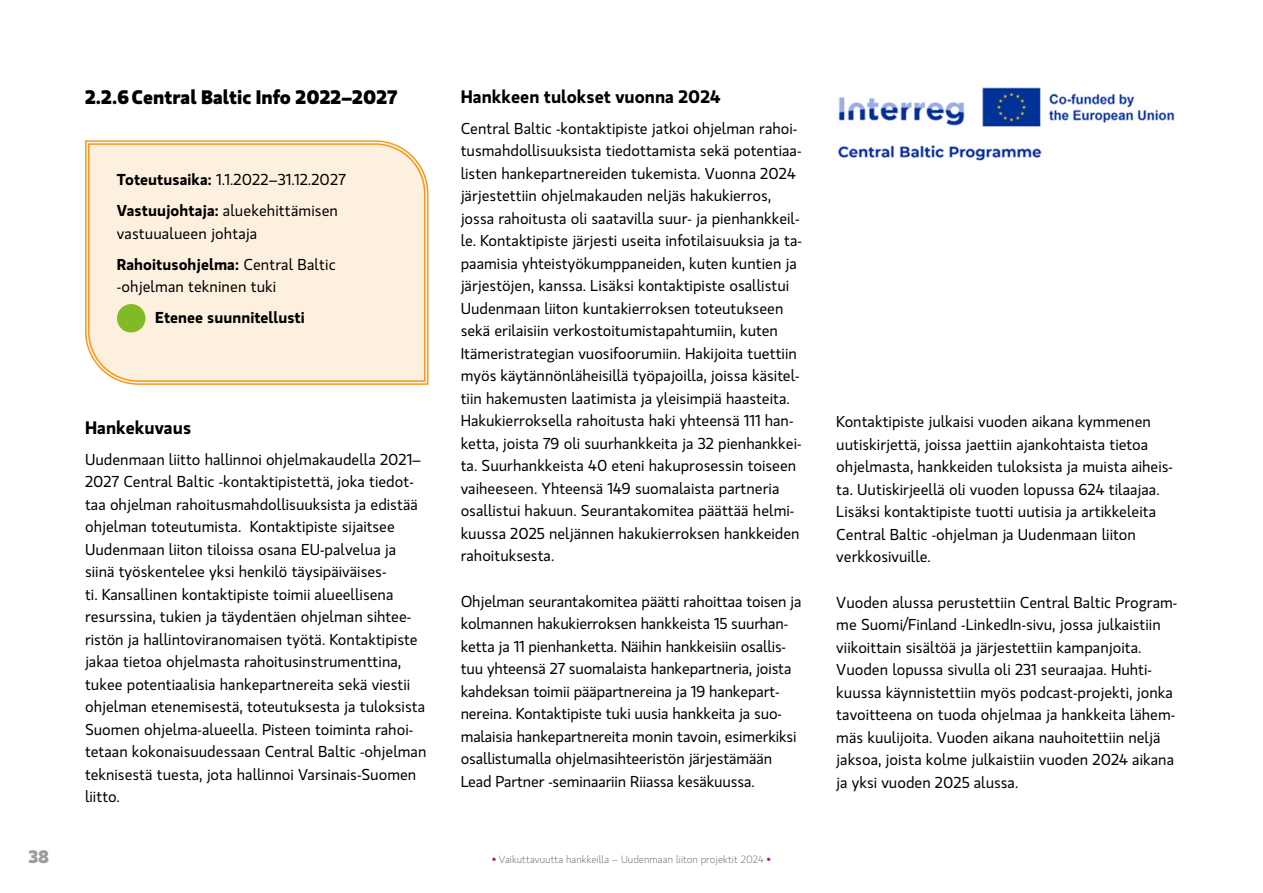
<style>
.page{position:relative;width:1263px;height:893px;background:#fff}
.page>*{position:absolute;margin:0;border:0;box-sizing:border-box;transform-origin:0 0}
.Väliotsikko_H3{font:700 19.5px "Gloriola Std";color:#000}
.laatikon_otsikko{font:600 18px "Gloriola Std";color:#000}
.t1{font:700 18px "Gloriola Std";color:#9d9d9c}
.Leipäteksti{font:15.75px/22.5px "Gloriola Std";color:#000}
.Listaus{font:15.75px/22.5px "Gloriola Std";letter-spacing:.005em;color:#000}
.Listaus-2{font:600 15.75px "Gloriola Std";letter-spacing:.005em;color:#000}
.t2{font:300 10.5px "Gloriola Std";color:#706f6f}
.s1{font-weight:600}
.s2{color:#b31681}
</style>
<div class="page">
<svg style="left:85px;top:140px;width:344px;height:245px"></svg>
<div style="left:87px;top:143px;width:339px;height:240px;background:#fef0de"></div>
<div style="left:117px;top:304px;width:28px;height:29px;background:#80ba27;border-radius:50%"></div>
<img style="left:837px;top:87px;width:338px;height:74px">
<h3 class="Väliotsikko_H3" style="left:85px;top:83px;width:314px">2.2.6Central Baltic Info 2022–2027</h3>
<p class="laatikon_otsikko" style="left:461px;top:84px;width:261px">Hankkeen tulokset vuonna 2024</p>
<p class="Leipäteksti" style="left:461px;top:117px;width:343px">Central Baltic -kontaktipiste jatkoi ohjelman rahoi&shy;tusmahdollisuuksista tiedottamista sekä potentiaa&shy;listen hankepartnereiden tukemista. Vuonna 2024 järjestettiin ohjelmakauden neljäs hakukierros, jossa rahoitusta oli saatavilla suur- ja pienhankkeil&shy;le. Kontaktipiste järjesti useita infotilaisuuksia ja ta&shy;paamisia yhteistyökumppaneiden, kuten kuntien ja järjestöjen, kanssa. Lisäksi kontaktipiste osallistui Uudenmaan liiton kuntakierroksen toteutukseen sekä erilaisiin verkostoitumistapahtumiin, kuten Itämeristrategian vuosifoorumiin. Hakijoita tuettiin myös käytännönläheisillä työpajoilla, joissa käsitel&shy;tiin hakemusten laatimista ja yleisimpiä haasteita.<br>Hakukierroksella rahoitusta haki yhteensä 111 han&shy;ketta, joista 79 oli suurhankkeita ja 32 pienhankkei&shy;ta. Suurhankkeista 40 eteni hakuprosessin toiseen vaiheeseen. Yhteensä 149 suomalaista partneria osallistui hakuun. Seurantakomitea päättää helmi&shy;kuussa 2025 neljännen hakukierroksen hankkeiden rahoituksesta.</p>
<p class="Leipäteksti" style="left:461px;top:590px;width:342px">Ohjelman seurantakomitea päätti rahoittaa toisen ja kolmannen hakukierroksen hankkeista 15 suurhan&shy;ketta ja 11 pienhanketta. Näihin hankkeisiin osallis&shy;tuu yhteensä 27 suomalaista hankepartneria, joista kahdeksan toimii pääpartnereina ja 19 hankepart&shy;nereina. Kontaktipiste tuki uusia hankkeita ja suo&shy;malaisia hankepartnereita monin tavoin, esimerkiksi osallistumalla ohjelmasihteeristön järjestämään Lead Partner -seminaariin Riiassa kesäkuussa.</p>
<p class="Listaus" style="left:117px;top:168px;width:230px"><span class="s1">Toteutusaika:</span> 1.1.2022–31.12.2027</p>
<p class="Listaus" style="left:117px;top:199px;width:223px"><span class="s1">Vastuujohtaja:</span> aluekehittämisen vastuualueen johtaja</p>
<p class="Listaus" style="left:117px;top:253px;width:220px"><span class="s1">Rahoitusohjelma:</span> Central Baltic -ohjelman tekninen tuki</p>
<p class="Listaus-2" style="left:155px;top:306px;width:151px">Etenee suunnitellusti</p>
<p class="laatikon_otsikko" style="left:85px;top:414px;width:108px">Hankekuvaus</p>
<p class="Leipäteksti" style="left:85px;top:447px;width:343px">Uudenmaan liitto hallinnoi ohjelmakaudella 2021– 2027 Central Baltic -kontaktipistettä, joka tiedot&shy;taa ohjelman rahoitusmahdollisuuksista ja edistää ohjelman toteutumista. Kontaktipiste sijaitsee Uudenmaan liiton tiloissa osana EU-palvelua ja siinä työskentelee yksi henkilö täysipäiväises-<br>ti. Kansallinen kontaktipiste toimii alueellisena resurssina, tukien ja täydentäen ohjelman sihtee&shy;ristön ja hallintoviranomaisen työtä. Kontaktipiste jakaa tietoa ohjelmasta rahoitusinstrumenttina, tukee potentiaalisia hankepartnereita sekä viestii ohjelman etenemisestä, toteutuksesta ja tuloksista Suomen ohjelma-alueella. Pisteen toiminta rahoi&shy;tetaan kokonaisuudessaan Central Baltic -ohjelman teknisestä tuesta, jota hallinnoi Varsinais-Suomen liitto.</p>
<p class="t1" style="left:28px;top:844px;width:22px">38</p>
<p class="t2" style="left:492px;top:853px;width:280px"><span class="s2">•</span> Vaikuttavuutta hankkeilla – Uudenmaan liiton projektit 2024 <span class="s2">•</span></p>
<p class="Leipäteksti" style="left:836px;top:410px;width:338px">Kontaktipiste julkaisi vuoden aikana kymmenen uutiskirjettä, joissa jaettiin ajankohtaista tietoa ohjelmasta, hankkeiden tuloksista ja muista aiheis&shy;ta. Uutiskirjeellä oli vuoden lopussa 624 tilaajaa.<br>Lisäksi kontaktipiste tuotti uutisia ja artikkeleita Central Baltic -ohjelman ja Uudenmaan liiton verkkosivuille.</p>
<p class="Leipäteksti" style="left:836px;top:591px;width:343px">Vuoden alussa perustettiin Central Baltic Program&shy;me Suomi/Finland -LinkedIn-sivu, jossa julkaistiin viikoittain sisältöä ja järjestettiin kampanjoita.<br>Vuoden lopussa sivulla oli 231 seuraajaa. Huhti&shy;kuussa käynnistettiin myös podcast-projekti, jonka tavoitteena on tuoda ohjelmaa ja hankkeita lähem&shy;mäs kuulijoita. Vuoden aikana nauhoitettiin neljä jaksoa, joista kolme julkaistiin vuoden 2024 aikana ja yksi vuoden 2025 alussa.</p>
</div>
